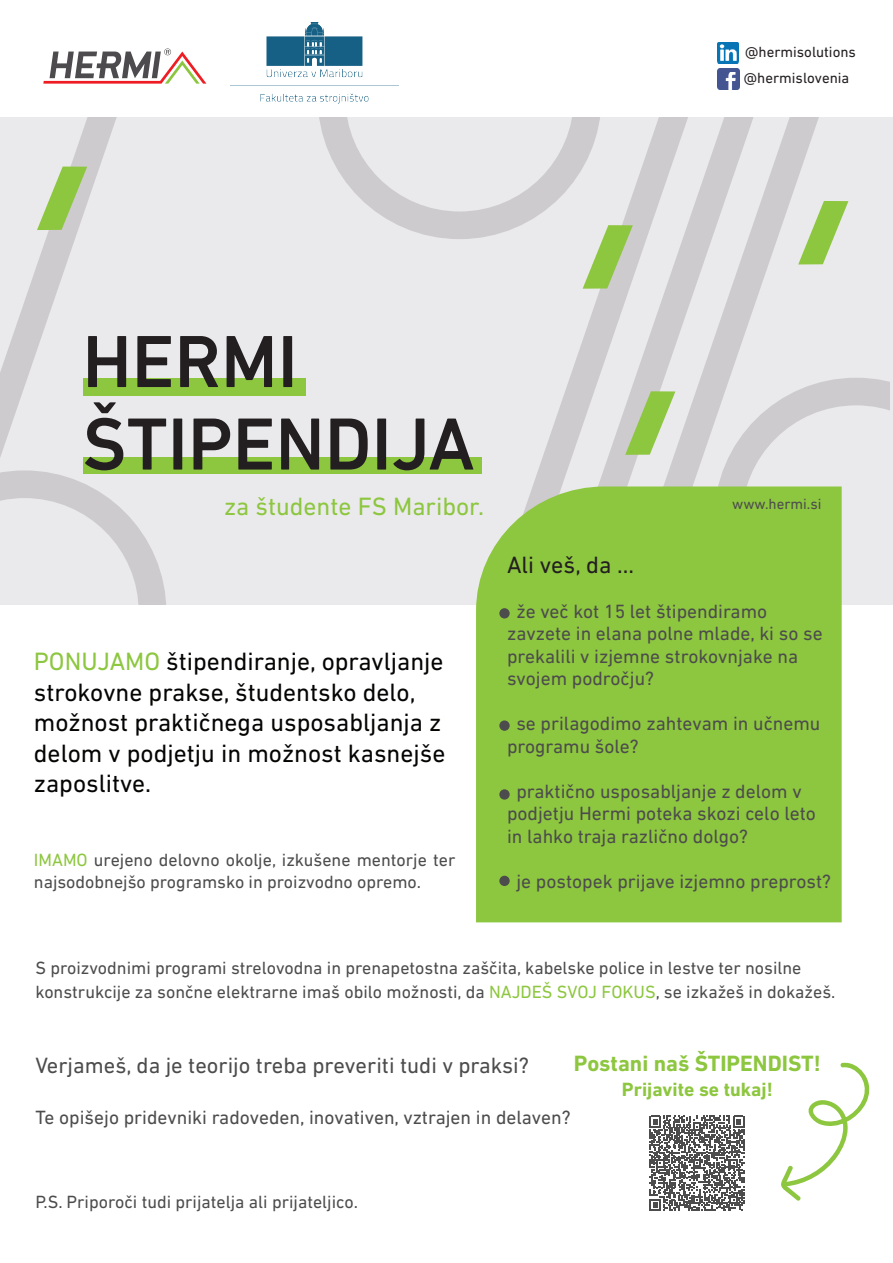
<style>
.page{position:relative;width:893px;height:1263px;background:#fff}
.page>*{position:absolute;margin:0;border:0;box-sizing:border-box;transform-origin:0 0}
.t1{font:500 75px/82.5px "DIN Next LT Pro";color:#231f20}
.t2{font:25.5px/30.6px "DIN Next LT Pro";color:#040503}
.t3{font:25.5px "DIN Next LT Pro";color:#8dc63f}
.t4{font:24px "DIN Next LT Pro";color:#231f20}
.t5{font:22.5px "DIN Next LT Pro";color:#4c4c4c}
.t6{font:700 22.5px "DIN Next LT Pro";color:#8dc63f}
.t7{font:19.5px/22.5px "DIN Next LT Pro";color:#4c4c4c}
.t8{font:700 19.5px "DIN Next LT Pro";color:#8dc63f}
.t9{font:18px/21.6px "DIN Next LT Pro";color:#4c4c4c}
.t10{font:15px "DIN Next LT Pro";color:#231f20}
.t11{font:15px "DIN Next LT Pro";color:#4c4c4c}
.s1{color:#8dc63f}
</style>
<div class="page">
<svg style="left:0;top:118px;width:890px;height:486px;background:#e5e5e7"></svg>
<div style="left:476px;top:486px;width:366px;height:436px;background:#8dc63f"></div>
<svg style="left:43px;top:48px;width:163px;height:36px"></svg>
<svg style="left:583px;top:225px;width:50px;height:64px;background:#b5d090"></svg>
<svg style="left:625px;top:391px;width:50px;height:64px;background:#b5d090"></svg>
<svg style="left:798px;top:201px;width:50px;height:63px;background:#bcd897"></svg>
<svg style="left:37px;top:167px;width:50px;height:63px;background:#b6d190"></svg>
<div style="left:83px;top:457px;width:399px;height:17px;background:#8dc63f"></div>
<div style="left:83px;top:378px;width:223px;height:18px;background:#8dc63f"></div>
<svg style="left:781px;top:1063px;width:89px;height:138px"></svg>
<img style="left:718px;top:68px;width:21px;height:21px">
<img style="left:717px;top:42px;width:21px;height:20px">
<svg style="left:717px;top:62px;width:21px;height:1px"></svg>
<svg style="left:649px;top:1116px;width:96px;height:95px"></svg>
<div style="left:499px;top:608px;width:11px;height:10px;background:#4c4c4c;border-radius:50%"></div>
<div style="left:499px;top:720px;width:11px;height:11px;background:#4c4c4c;border-radius:50%"></div>
<div style="left:499px;top:789px;width:11px;height:11px;background:#4c4c4c;border-radius:50%"></div>
<div style="left:499px;top:876px;width:11px;height:10px;background:#4c4c4c;border-radius:50%"></div>
<img style="left:231px;top:22px;width:168px;height:81px">
<p class="t10" style="left:745px;top:43px;width:112px">@hermisolutions</p>
<h1 class="t1" style="left:82px;top:320px;width:394px">HERMI<br>ŠTIPENDIJA</h1>
<p class="t10" style="left:744px;top:69px;width:107px">@hermislovenia</p>
<h2 class="t3" style="left:224px;top:491px;width:261px">za študente FS Maribor.</h2>
<p class="t11" style="left:732px;top:495px;width:91px">www.hermi.si</p>
<h2 class="t2" style="left:34px;top:646px;width:413px"><span class="s1">PONUJAMO</span> štipendiranje, opravljanje strokovne prakse, študentsko delo, možnost praktičnega usposabljanja z delom v podjetju in možnost kasnejše zaposlitve.</h2>
<p class="t9" style="left:34px;top:849px;width:423px"><span class="s1">IMAMO</span> urejeno delovno okolje, izkušene mentorje ter najsodobnejšo programsko in proizvodno opremo.</p>
<p class="t4" style="left:507px;top:551px;width:129px">Ali veš, da …</p>
<p class="t7" style="left:507px;top:600px;width:317px;text-indent:9px">že več kot 15 let štipendiramo zavzete in elana polne mlade, ki so se prekalili v izjemne strokovnjake na svojem področju?</p>
<p class="t7" style="left:507px;top:712px;width:315px;text-indent:9px">se prilagodimo zahtevam in učnemu programu šole?</p>
<p class="t7" style="left:507px;top:780px;width:310px;text-indent:9px">praktično usposabljanje z delom v podjetju Hermi poteka skozi celo leto in lahko traja različno dolgo?</p>
<p class="t7" style="left:516px;top:870px;width:316px">je postopek prijave izjemno preprost?</p>
<p class="t9" style="left:35px;top:955px;width:802px;line-height:24px">S proizvodnimi programi strelovodna in prenapetostna zaščita, kabelske police in lestve ter nosilne konstrukcije za sončne elektrarne imaš obilo možnosti, da <span class="s1">NAJDEŠ SVOJ FOKUS</span>, se izkažeš in dokažeš.</p>
<p class="t6" style="left:574px;top:1050px;width:248px">Postani naš ŠTIPENDIST!</p>
<p class="t8" style="left:622px;top:1078px;width:152px">Prijavite se tukaj!</p>
<p class="t5" style="left:35px;top:1053px;width:495px">Verjameš, da je teorijo treba preveriti tudi v praksi?</p>
<p class="t7" style="left:35px;top:1105px;width:537px">Te opišejo pridevniki radoveden, inovativen, vztrajen in delaven?</p>
<p class="t9" style="left:35px;top:1190px;width:324px">P.S. Priporoči tudi prijatelja ali prijateljico.</p>
</div>
